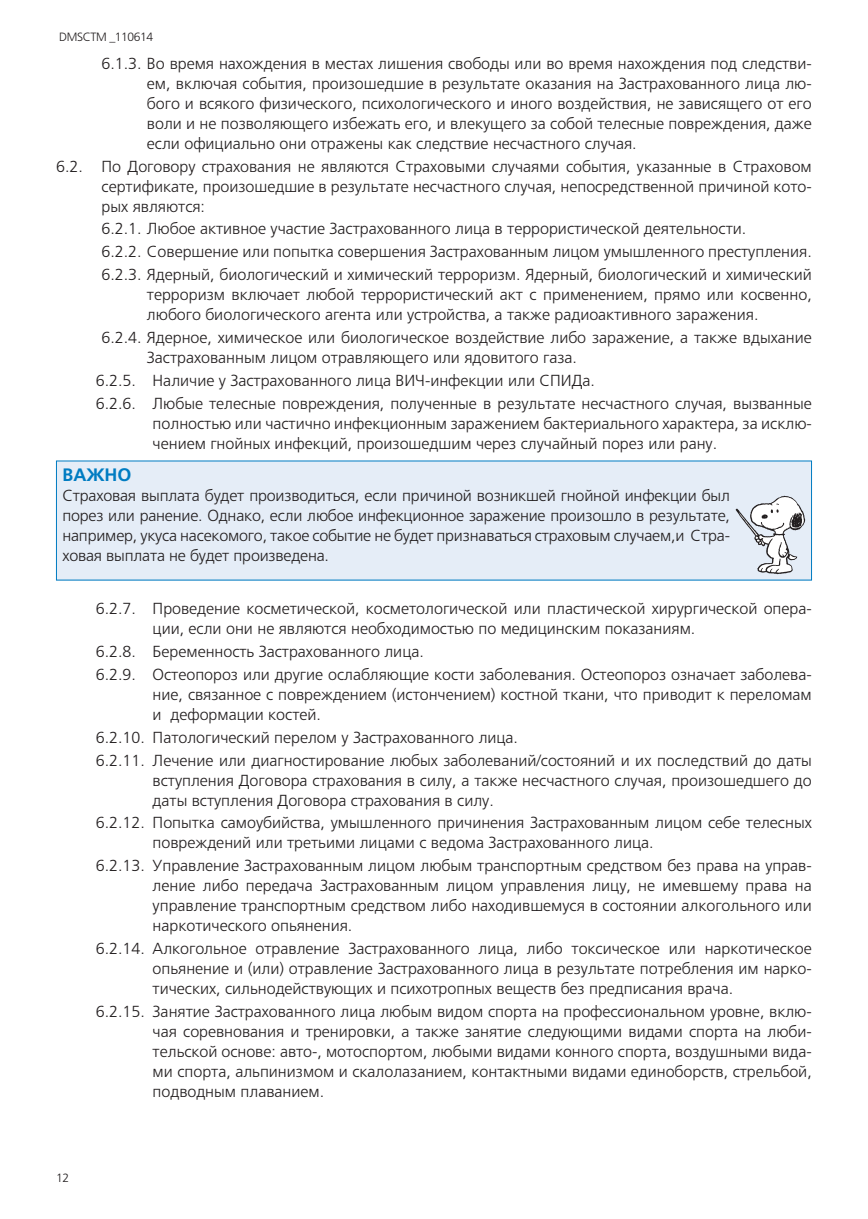
<style>
.page{position:relative;width:868px;height:1219px;background:#fff}
.page>*{position:absolute;margin:0;border:0;box-sizing:border-box;transform-origin:0 0}
.t1{font:700 18px "Frutiger LTCYR";color:#007cc2}
.t2{font:300 16px/20px "Frutiger LTCYR";color:#231f20}
.t3{font:300 12px "Frutiger LTCYR";letter-spacing:-.03em;color:#231f20}
</style>
<div class="page">
<div style="left:56px;top:461px;width:755px;height:119px;background:#e5edf7"></div>
<svg style="left:735px;top:496px;width:70px;height:78px"></svg>
<p class="t3" style="left:59px;top:32px;width:96px">DMSСTM _110614</p>
<p class="t2" style="left:147px;top:54px;width:666px;text-align:justify;text-indent:-45px">6.1.3. Во время нахождения в местах лишения свободы или во время нахождения под следстви&shy;ем, включая события, произошедшие в результате оказания на Застрахованного лица лю&shy;бого и всякого физического, психологического и иного воздействия, не зависящего от его воли и не позволяющего избежать его, и влекущего за собой телесные повреждения, даже если официально они отражены как следствие несчастного случая.</p>
<p class="t2" style="left:102px;top:157px;width:711px;text-align:justify;text-indent:-45px">6.2. По Договору страхования не являются Страховыми случаями события, указанные в Страховом сертификате, произошедшие в результате несчастного случая, непосредственной причиной кото&shy;рых являются:</p>
<p class="t2" style="left:102px;top:219px;width:711px;line-height:22.8px">6.2.1. Любое активное участие Застрахованного лица в террористической деятельности.<br>6.2.2. Совершение или попытка совершения Застрахованным лицом умышленного преступления.<br>6.2.3. Ядерный, биологический и химический терроризм. Ядерный, биологический и химический</p>
<p class="t2" style="left:147px;top:286px;width:666px">терроризм включает любой террористический акт с применением, прямо или косвенно, любого биологического агента или устройства, а также радиоактивного заражения.</p>
<p class="t2" style="left:147px;top:329px;width:666px;text-indent:-45px">6.2.4. Ядерное, химическое или биологическое воздействие либо заражение, а также вдыхание<br>Застрахованным лицом отравляющего или ядовитого газа.</p>
<p class="t2" style="left:96px;top:370px;width:717px;line-height:22.8px">6.2.5. Наличие у Застрахованного лица ВИЧ-инфекции или СПИДа.<br>6.2.6. Любые телесные повреждения, полученные в результате несчастного случая, вызванные</p>
<p class="t2" style="left:153px;top:414px;width:660px">полностью или частично инфекционным заражением бактериального характера, за исклю&shy;чением гнойных инфекций, произошедшим через случайный порез или рану.</p>
<p class="t1" style="left:62px;top:467px;width:71px">ВАЖНО</p>
<p class="t2" style="left:62px;top:487px;width:669px;text-align:justify">Страховая выплата будет производиться, если причиной возникшей гнойной инфекции был порез или ранение. Однако, если любое инфекционное заражение произошло в результате, например, укуса насекомого, такое событие не будет признаваться страховым случаем,и Стра&shy;ховая выплата не будет произведена.</p>
<p class="t2" style="left:153px;top:600px;width:660px;text-indent:-57px">6.2.7. Проведение косметической, косметологической или пластической хирургической опера&shy;ции, если они не являются необходимостью по медицинским показаниям.</p>
<p class="t2" style="left:96px;top:641px;width:717px;line-height:22.8px">6.2.8. Беременность Застрахованного лица.<br>6.2.9. Остеопороз или другие ослабляющие кости заболевания. Остеопороз означает заболева-</p>
<p class="t2" style="left:153px;top:686px;width:660px">ние, связанное с повреждением (истончением) костной ткани, что приводит к переломам и деформации костей.</p>
<p class="t2" style="left:96px;top:727px;width:717px;line-height:22.8px">6.2.10. Патологический перелом у Застрахованного лица.<br>6.2.11. Лечение или диагностирование любых заболеваний/состояний и их последствий до даты</p>
<p class="t2" style="left:153px;top:771px;width:660px">вступления Договора страхования в силу, а также несчастного случая, произошедшего до даты вступления Договора страхования в силу.</p>
<p class="t2" style="left:153px;top:814px;width:660px;text-indent:-57px">6.2.12. Попытка самоубийства, умышленного причинения Застрахованным лицом себе телесных повреждений или третьими лицами с ведома Застрахованного лица.</p>
<p class="t2" style="left:153px;top:857px;width:660px;text-align:justify;text-indent:-57px">6.2.13. Управление Застрахованным лицом любым транспортным средством без права на управ&shy;ление либо передача Застрахованным лицом управления лицу, не имевшему права на управление транспортным средством либо находившемуся в состоянии алкогольного или наркотического опьянения.</p>
<p class="t2" style="left:153px;top:940px;width:660px;text-align:justify;text-indent:-57px">6.2.14. Алкогольное отравление Застрахованного лица, либо токсическое или наркотическое опьянение и (или) отравление Застрахованного лица в результате потребления им нарко&shy;тических, сильнодействующих и психотропных веществ без предписания врача.</p>
<p class="t2" style="left:153px;top:1003px;width:660px;text-align:justify;text-indent:-57px">6.2.15. Занятие Застрахованного лица любым видом спорта на профессиональном уровне, вклю&shy;чая соревнования и тренировки, а также занятие следующими видами спорта на люби&shy;тельской основе: авто-, мотоспортом, любыми видами конного спорта, воздушными вида&shy;ми спорта, альпинизмом и скалолазанием, контактными видами единоборств, стрельбой, подводным плаванием.</p>
<p class="t3" style="left:56px;top:1173px;width:14px">12</p>
</div>
